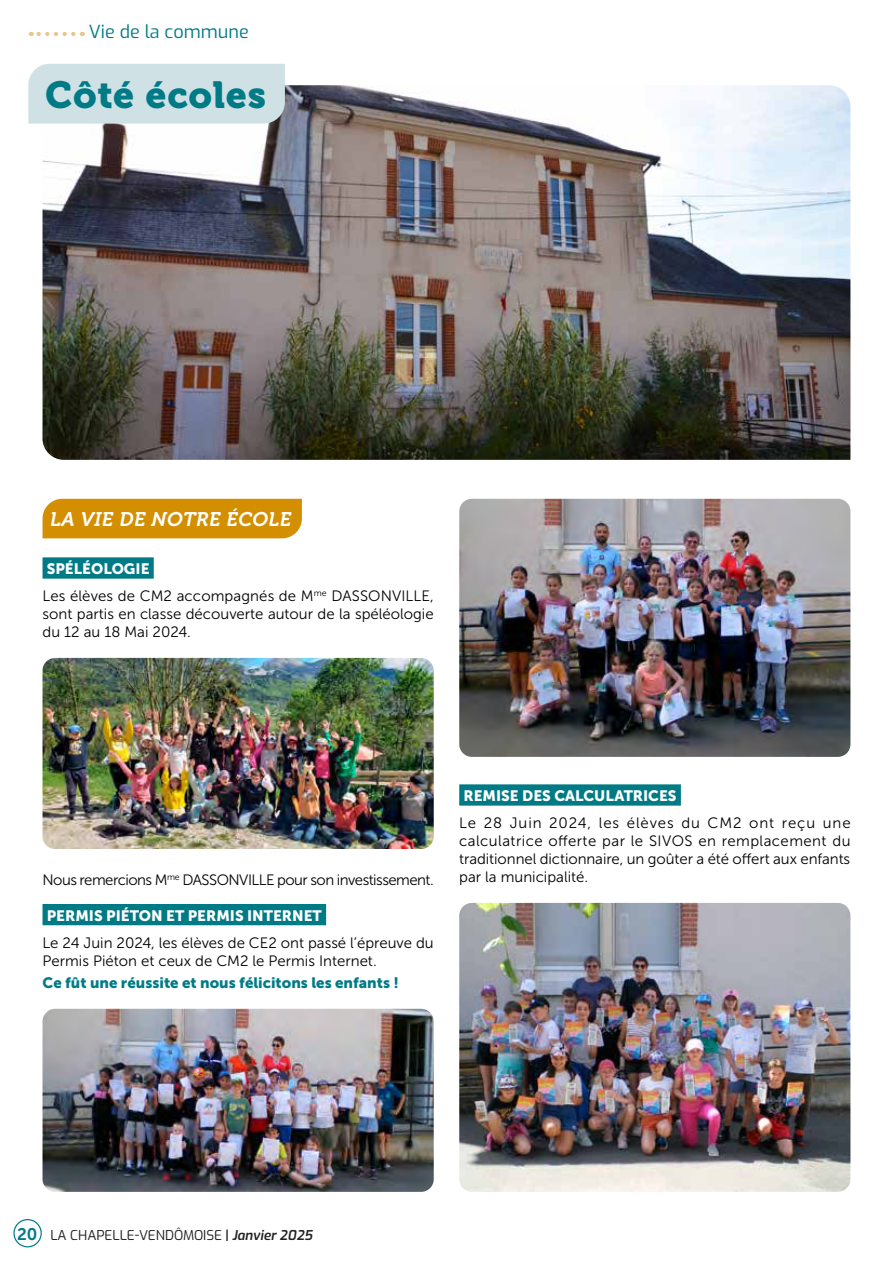
<style>
.page{position:relative;width:893px;height:1263px;background:#fff}
.page>*{position:absolute;margin:0;border:0;box-sizing:border-box;transform-origin:0 0}
.t1{font:37.5px "Museo 900";letter-spacing:.02em;color:#007b86}
.t2{font:italic 19.65px "Museo 700";letter-spacing:.015em;color:#fff}
.t3{font:18px "Exo";color:#007b86}
.t4{font:15px/18px "Museo Sans 300";color:#000;text-align:justify}
.t5{font:15px "Museo Sans 900";color:#fff}
.t6{font:15px "Museo Sans 300";letter-spacing:-.035em;color:#000}
.t7{font:15px "Museo Sans 900";color:#007b86}
.t8{font:13.5px "Exo";color:#212121}
.s1{font-family:"Museo Sans 700";font-size:16.8px;color:#007b86}
.s2{font-weight:600}
.s3{font-weight:600;font-style:italic}
</style>
<div class="page">
<svg style="left:31px;top:32px;width:42px;height:4px"></svg>
<div style="left:13px;top:1219px;width:29px;height:28px;border:1px solid #007b86;border-radius:50%"></div>
<img style="left:43px;top:85px;width:807px;height:375px">
<div style="left:28px;top:64px;width:257px;height:60px;background:#d0e1e6"></div>
<div style="left:43px;top:557px;width:111px;height:22px;background:#007b86"></div>
<div style="left:43px;top:904px;width:283px;height:21px;background:#007b86"></div>
<div style="left:43px;top:499px;width:259px;height:39px;background:#d38f00"></div>
<img style="left:43px;top:658px;width:391px;height:191px">
<img style="left:43px;top:1009px;width:391px;height:183px">
<div style="left:459px;top:784px;width:222px;height:22px;background:#007b86"></div>
<img style="left:459px;top:499px;width:391px;height:258px">
<img style="left:459px;top:903px;width:391px;height:289px">
<p class="t3" style="left:89px;top:18px;width:162px">Vie de la commune</p>
<h1 class="t1" style="left:45px;top:73px;width:222px">Côté écoles</h1>
<h2 class="t2" style="left:50px;top:508px;width:243px">LA VIE DE NOTRE ÉCOLE</h2>
<p class="t5" style="left:47px;top:561px;width:104px">SPÉLÉOLOGIE</p>
<p class="t4" style="left:43px;top:587px;width:393px">Les élèves de CM2 accompagnés de M<sup>me</sup> DASSONVILLE, sont partis en classe découverte autour de la spéléologie du 12 au 18 Mai 2024.</p>
<p class="t6" style="left:43px;top:872px;width:393px">Nous remercions M<sup>me</sup> DASSONVILLE pour son investissement.</p>
<p class="t5" style="left:47px;top:907px;width:277px">PERMIS PIÉTON ET PERMIS INTERNET</p>
<p class="t4" style="left:43px;top:933px;width:393px">Le 24 Juin 2024, les élèves de CE2 ont passé l’épreuve du<br>Permis Piéton et ceux de CM2 le Permis Internet.</p>
<p class="t7" style="left:43px;top:974px;width:358px">Ce fût une réussite et nous félicitons les enfants !</p>
<p class="t5" style="left:463px;top:788px;width:215px">REMISE DES CALCULATRICES</p>
<p class="t4" style="left:459px;top:814px;width:393px">Le 28 Juin 2024, les élèves du CM2 ont reçu une calculatrice offerte par le SIVOS en remplacement du traditionnel dictionnaire, un goûter a été offert aux enfants par la municipalité.</p>
<p class="t8" style="left:17px;top:1225px;width:297px"><span class="s1">20</span> LA CHAPELLE-VENDÔMOISE <span class="s2">|</span> <span class="s3">Janvier 2025</span></p>
</div>
